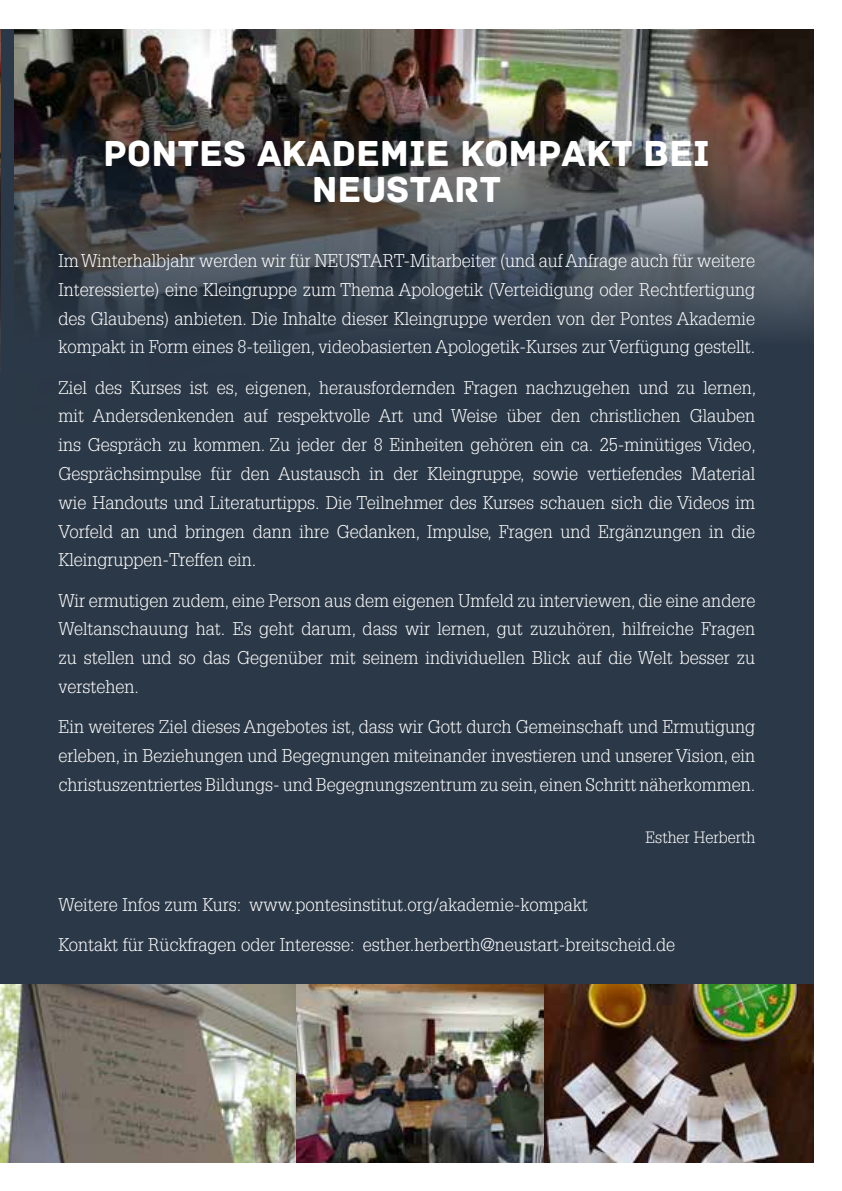
<style>
.page{position:relative;width:842px;height:1191px;background:#fff}
.page>*{position:absolute;margin:0;border:0;box-sizing:border-box;transform-origin:0 0}
.t1{font:38px/36px "Archive";color:#fff;text-align:center}
.t2{font:300 18px/28.8px "Glypha";color:#fff;text-align:justify}
.t3{font:300 16px "Glypha";color:#fff}
</style>
<div class="page">
<div style="left:0;top:30px;width:813px;height:1132px;background:#2b3847"></div>
<img style="left:0;top:30px;width:1px;height:322px">
<img style="left:14px;top:30px;width:799px;height:300px">
<img style="left:0;top:984px;width:813px;height:178px">
<h1 class="t1" style="left:103px;top:136px;width:608px">PONTES AKADEMIE KOMPAKT BEI<br>NEUSTART</h1>
<p class="t2" style="left:59px;top:246px;width:698px">Im Winterhalbjahr werden wir für NEUSTART-Mitarbeiter (und auf Anfrage auch für weitere Interessierte) eine Kleingruppe zum Thema Apologetik (Verteidigung oder Rechtfertigung des Glaubens) anbieten. Die Inhalte dieser Kleingruppe werden von der Pontes Akademie kompakt in Form eines 8-teiligen, videobasierten Apologetik-Kurses zur Verfügung gestellt.</p>
<p class="t2" style="left:59px;top:373px;width:699px">Ziel des Kurses ist es, eigenen, herausfordernden Fragen nachzugehen und zu lernen, mit Andersdenkenden auf respektvolle Art und Weise über den christlichen Glauben ins Gespräch zu kommen. Zu jeder der 8 Einheiten gehören ein ca. 25-minütiges Video, Gesprächsimpulse für den Austausch in der Kleingruppe, sowie vertiefendes Material wie Handouts und Literaturtipps. Die Teilnehmer des Kurses schauen sich die Videos im Vorfeld an und bringen dann ihre Gedanken, Impulse, Fragen und Ergänzungen in die Kleingruppen-Treffen ein.</p>
<p class="t2" style="left:59px;top:586px;width:698px">Wir ermutigen zudem, eine Person aus dem eigenen Umfeld zu interviewen, die eine andere Weltanschauung hat. Es geht darum, dass wir lernen, gut zuzuhören, hilfreiche Fragen zu stellen und so das Gegenüber mit seinem individuellen Blick auf die Welt besser zu verstehen.</p>
<p class="t2" style="left:59px;top:713px;width:698px">Ein weiteres Ziel dieses Angebotes ist, dass wir Gott durch Gemeinschaft und Ermutigung erleben, in Beziehungen und Begegnungen miteinander investieren und unserer Vision, ein christuszentriertes Bildungs- und Begegnungszentrum zu sein, einen Schritt näherkommen.</p>
<p class="t3" style="left:645px;top:828px;width:111px">Esther Herberth</p>
<p class="t2" style="left:59px;top:891px;width:531px">Weitere Infos zum Kurs: www.pontesinstitut.org/akademie-kompakt</p>
<p class="t2" style="left:59px;top:931px;width:618px">Kontakt für Rückfragen oder Interesse: esther.herberth@neustart-breitscheid.de</p>
</div>
